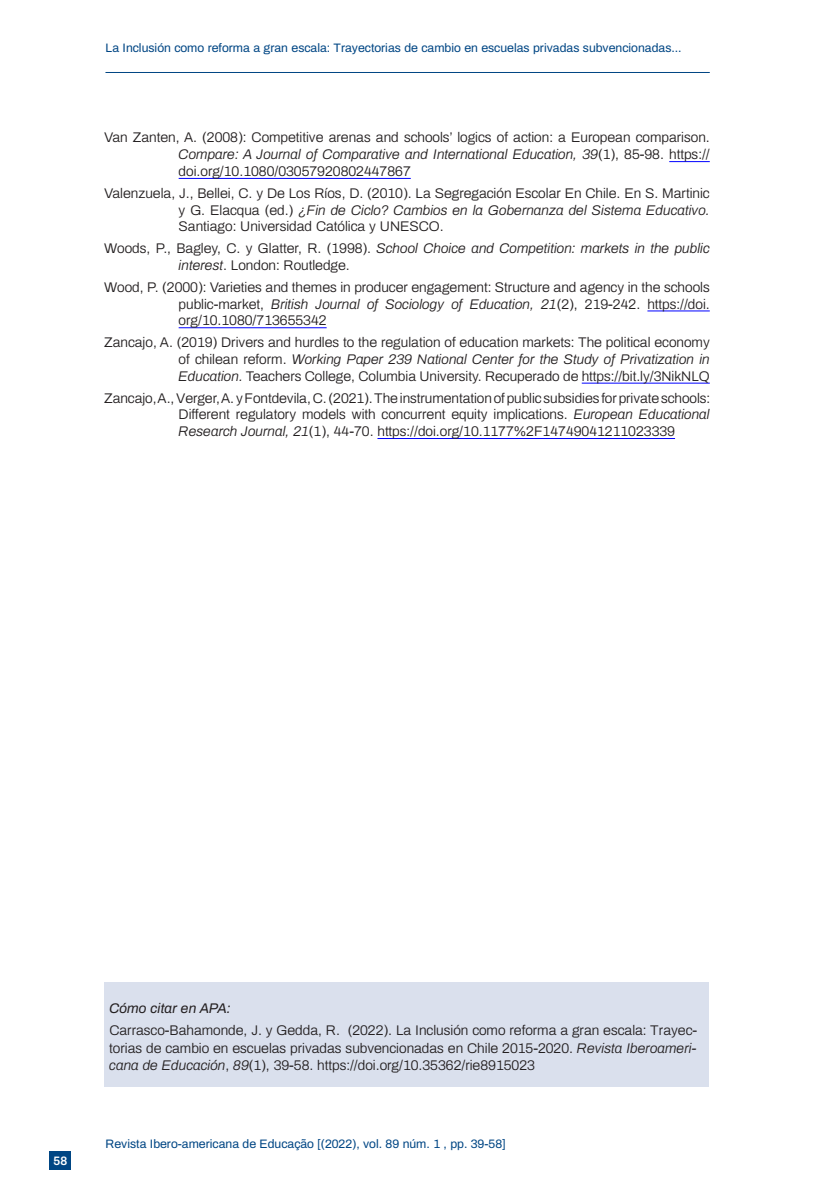
<style>
.page{position:relative;width:819px;height:1191px;background:#fff}
.page>*{position:absolute;margin:0;border:0;box-sizing:border-box;transform-origin:0 0}
.RIE_TextoBibliografí{font:300 14px/16.8px "Archivo";color:#231f20;text-align:justify}
.RIE_ComoCitar{font:300 14px/17.5px "Archivo";color:#231f20;text-align:justify}
.RIE_ComoCitar-2{font:italic 14px "Archivo";color:#231f20}
.t1{font:12.25px "Archivo";color:#004684}
.t2{font:600 12.25px "Archivo";color:#fff}
.s1{font-style:italic}
</style>
<div class="page">
<hr style="left:105px;top:72px;width:604px;height:1px;background:#004684">
<hr style="left:669px;top:161px;width:40px;height:1px;background:#00f">
<hr style="left:179px;top:178px;width:232px;height:1px;background:#00f">
<hr style="left:647px;top:311px;width:62px;height:1px;background:#00f">
<hr style="left:179px;top:327px;width:147px;height:1px;background:#00f">
<hr style="left:581px;top:383px;width:128px;height:1px;background:#00f">
<hr style="left:377px;top:438px;width:298px;height:1px;background:#00f">
<div style="left:50px;top:1151px;width:21px;height:19px;background:#004684"></div>
<div style="left:104px;top:982px;width:604px;height:104px;background:#dae0ed"></div>
<p class="t1" style="left:106px;top:39px;width:577px">La Inclusión como reforma a gran escala: Trayectorias de cambio en escuelas privadas subvencionadas...</p>
<p class="RIE_TextoBibliografí" style="left:179px;top:128px;width:532px;text-indent:-74px">Van Zanten, A. (2008): Competitive arenas and schools’ logics of action: a European comparison.<br><span class="s1">Compare: A Journal of Comparative and International Education, 39</span>(1), 85-98. https:// doi.org/10.1080/03057920802447867</p>
<p class="RIE_TextoBibliografí" style="left:179px;top:184px;width:532px;text-indent:-74px">Valenzuela, J., Bellei, C. y De Los Ríos, D. (2010). La Segregación Escolar En Chile. En S. Martinic y G. Elacqua (ed.) <span class="s1">¿Fin de Ciclo? Cambios en la Gobernanza del Sistema Educativo.<br></span>Santiago: Universidad Católica y UNESCO.</p>
<p class="RIE_TextoBibliografí" style="left:179px;top:239px;width:532px;text-indent:-74px">Woods, P., Bagley, C. y Glatter, R. (1998). <span class="s1">School Choice and Competition: markets in the public interest</span>. London: Routledge.</p>
<p class="RIE_TextoBibliografí" style="left:179px;top:277px;width:532px;text-indent:-74px">Wood, P. (2000): Varieties and themes in producer engagement: Structure and agency in the schools public-market, <span class="s1">British Journal of Sociology of Education, 21</span>(2), 219-242. https://doi. org/10.1080/713655342</p>
<p class="RIE_TextoBibliografí" style="left:179px;top:333px;width:532px;text-indent:-74px">Zancajo, A. (2019) Drivers and hurdles to the regulation of education markets: The political economy of chilean reform. <span class="s1">Working Paper 239 National Center for the Study of Privatization in Education.</span> Teachers College, Columbia University. Recuperado de https://bit.ly/3NikNLQ</p>
<p class="RIE_TextoBibliografí" style="left:179px;top:388px;width:533px;text-indent:-74px">Zancajo, A., Verger, A. y Fontdevila, C. (2021). The instrumentation of public subsidies for private schools:<br>Different regulatory models with concurrent equity implications. <span class="s1">European Educational Research Journal, 21</span>(1), 44-70. https://doi.org/10.1177%2F14749041211023339</p>
<p class="t2" style="left:54px;top:1152px;width:15px">58</p>
<p class="RIE_ComoCitar-2" style="left:109px;top:997px;width:123px">Cómo citar en APA:</p>
<p class="RIE_ComoCitar" style="left:109px;top:1020px;width:589px">Carrasco-Bahamonde, J. y Gedda, R. (2022). La Inclusión como reforma a gran escala: Trayec&shy;torias de cambio en escuelas privadas subvencionadas en Chile 2015-2020. <span class="s1">Revista Iberoameri&shy;cana de Educación</span>, <span class="s1">89</span>(1), 39-58. https://doi.org/10.35362/rie8915023</p>
<p class="t1" style="left:106px;top:1135px;width:401px">Revista Ibero-americana de Educação [(2022), vol. 89 núm. 1 , pp. 39-58]</p>
</div>
